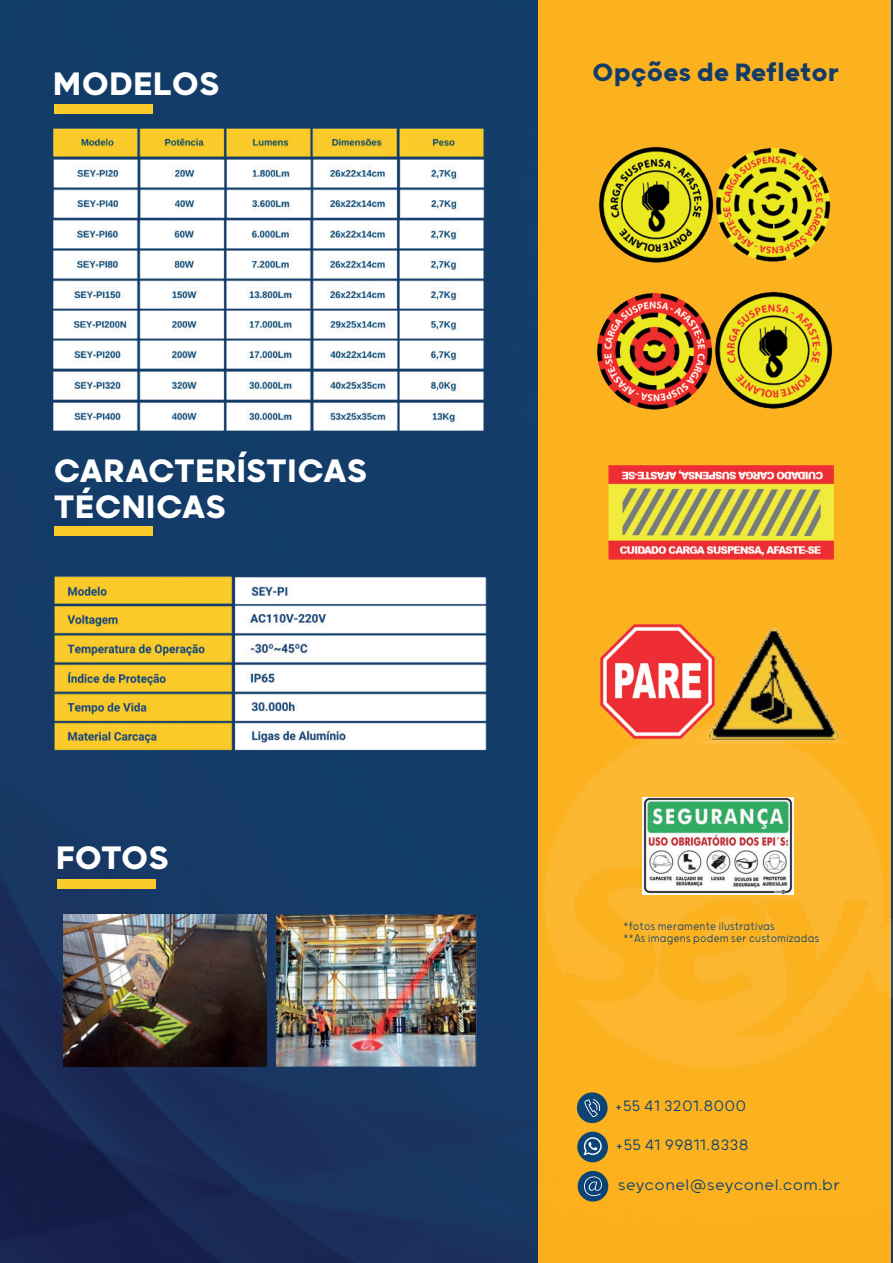
<style>
.page{position:relative;width:893px;height:1263px;background:#fff}
.page>*{position:absolute;margin:0;border:0;box-sizing:border-box;transform-origin:0 0}
.t1{font:700 39px/36px "Grold";color:#fff}
.t2{font:700 30.15px "Grold";color:#133c69}
.t3{font:300 18px/39.5px "Grold";letter-spacing:.025em;color:#0d4475}
.t4{font:300 13.2px/12px "Grold";letter-spacing:.025em;color:#0d4475;scale:.84 1}
</style>
<div class="page">
<img style="left:0;top:0;width:893px;height:1263px">
<div style="left:538px;top:1px;width:353px;height:1262px;background:#fcb21f"></div>
<img style="left:543px;top:718px;width:350px;height:358px">
<img style="left:608px;top:465px;width:226px;height:94px">
<img style="left:599px;top:624px;width:76px;height:115px">
<img style="left:599px;top:146px;width:232px;height:117px">
<img style="left:597px;top:291px;width:236px;height:119px">
<img style="left:643px;top:797px;width:150px;height:98px">
<img style="left:675px;top:624px;width:202px;height:162px">
<div style="left:55px;top:104px;width:98px;height:10px;background:#facb2a"></div>
<div style="left:57px;top:879px;width:99px;height:10px;background:#facb2a"></div>
<div style="left:55px;top:526px;width:98px;height:9px;background:#facb2a"></div>
<div style="left:577px;top:1092px;width:31px;height:31px;background:#0d4475;border-radius:50%"></div>
<svg style="left:584px;top:1099px;width:16px;height:18px"></svg>
<div style="left:577px;top:1132px;width:31px;height:30px;background:#0d4475;border-radius:50%"></div>
<svg style="left:584px;top:1137px;width:18px;height:18px"></svg>
<div style="left:578px;top:1171px;width:30px;height:30px;background:#0d4475;border-radius:50%"></div>
<svg style="left:584px;top:1176px;width:18px;height:20px"></svg>
<img style="left:64px;top:914px;width:187px;height:152px">
<img style="left:22px;top:562px;width:481px;height:213px">
<img style="left:251px;top:888px;width:249px;height:250px">
<img style="left:38px;top:114px;width:462px;height:326px">
<h1 class="t1" style="left:53px;top:63px;width:168px">MODELOS</h1>
<h2 class="t2" style="left:592px;top:54px;width:248px">Opções de Refletor</h2>
<h1 class="t1" style="left:53px;top:450px;width:316px">CARACTERÍSTICAS<br>TÉCNICAS</h1>
<h1 class="t1" style="left:56px;top:837px;width:115px">FOTOS</h1>
<p class="t4" style="left:624px;top:919px;width:235px">*fotos meramente ilustrativas<br>**As imagens podem ser customizadas</p>
<h3 class="t3" style="left:615px;top:1085px;width:132px">+55 41 3201.8000</h3>
<h3 class="t3" style="left:616px;top:1125px;width:226px">+55 41 99811.8338 seyconel@seyconel.com.br</h3>
</div>
